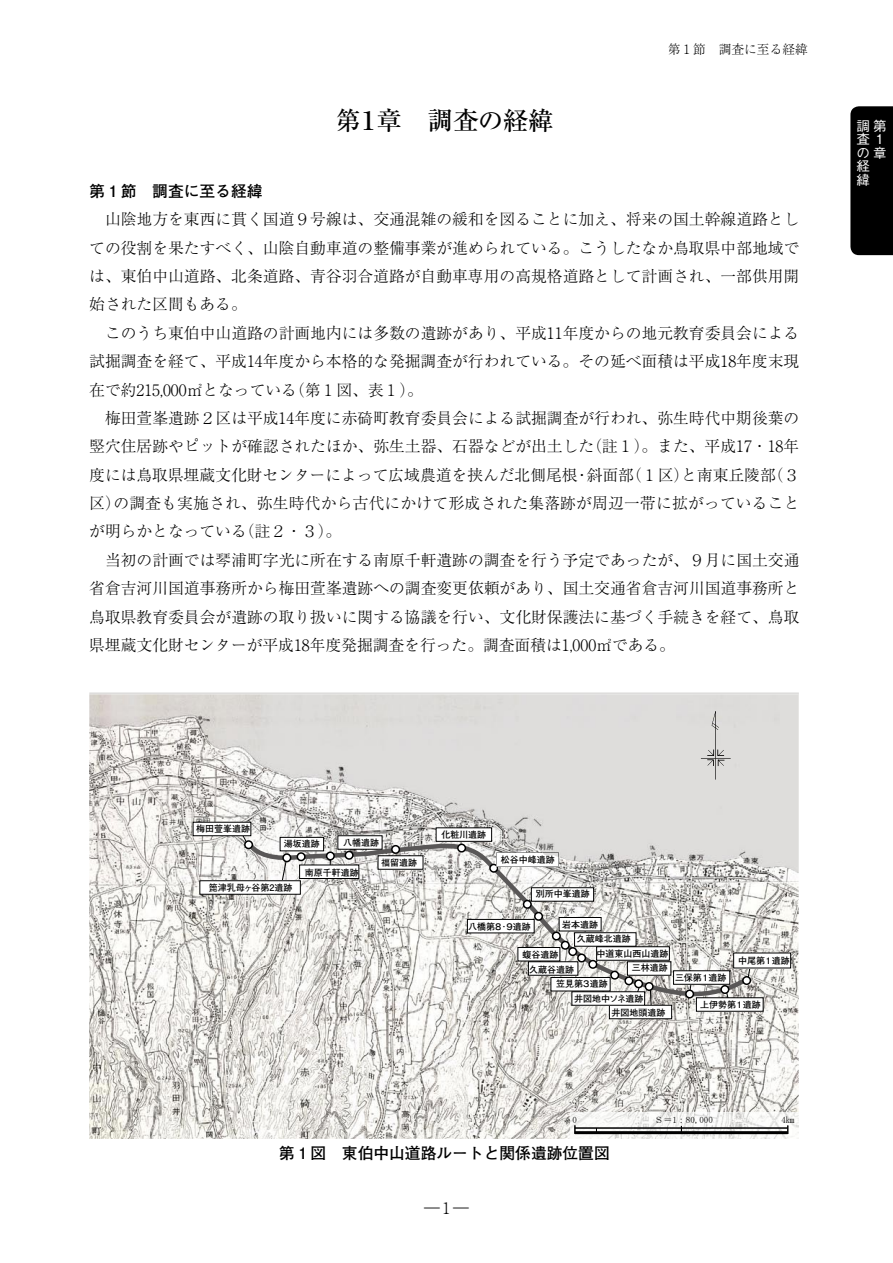
<style>
.page{position:relative;width:893px;height:1263px;background:#fff}
.page>*{position:absolute;margin:0;border:0;box-sizing:border-box;transform-origin:0 0}
.t1{font:500 25.5px "Ryumin Pro";letter-spacing:-.03em;color:#000}
.t2{font:300 15.75px/28.3px "Ryumin Pro";color:#000}
.t3{font:700 15.75px "Futo Go B101 Pro";color:#000}
.t4{font:500 13.5px/13.5px "Gothic BBB Pro";color:#fff}
.t5{font:300 12.75px "Ryumin Pro";color:#000}
.t6{font:700 9px "Futo Go B101 Pro";color:#000}
.t7{font:9px "MS Mincho";color:#000}
.t8{font:700 9px "Futo Go B101 Pro";color:#050403}
</style>
<div class="page">
<div style="left:850px;top:106px;width:43px;height:149px;background:#000"></div>
<img style="left:89px;top:873px;width:710px;height:266px">
<svg style="left:650px;top:998px;width:2px;height:7px"></svg>
<img style="left:570px;top:1112px;width:229px;height:27px">
<hr style="left:575px;top:1131px;width:213px;height:3px;background:#000">
<hr style="left:575px;top:1128px;width:212px;height:1px;background:#000">
<svg style="left:244px;top:873px;width:509px;height:125px"></svg>
<div style="left:524px;top:900px;width:7px;height:8px;background:#fff;border-radius:50%"></div>
<div style="left:523px;top:900px;width:9px;height:9px;border:2px solid #000;border-radius:50%"></div>
<div style="left:535px;top:912px;width:7px;height:8px;background:#fff;border-radius:50%"></div>
<div style="left:534px;top:912px;width:9px;height:9px;border:2px solid #000;border-radius:50%"></div>
<div style="left:553px;top:932px;width:7px;height:8px;background:#fff;border-radius:50%"></div>
<div style="left:552px;top:931px;width:9px;height:9px;border:2px solid #000;border-radius:50%"></div>
<div style="left:561px;top:941px;width:8px;height:8px;background:#fff;border-radius:50%"></div>
<div style="left:561px;top:941px;width:9px;height:9px;border:2px solid #000;border-radius:50%"></div>
<div style="left:569px;top:948px;width:7px;height:7px;background:#fff;border-radius:50%"></div>
<div style="left:568px;top:947px;width:9px;height:9px;border:2px solid #000;border-radius:50%"></div>
<div style="left:578px;top:954px;width:7px;height:8px;background:#fff;border-radius:50%"></div>
<div style="left:577px;top:953px;width:9px;height:9px;border:2px solid #000;border-radius:50%"></div>
<div style="left:589px;top:960px;width:8px;height:8px;background:#fff;border-radius:50%"></div>
<div style="left:588px;top:960px;width:9px;height:9px;border:2px solid #000;border-radius:50%"></div>
<div style="left:611px;top:971px;width:7px;height:8px;background:#fff;border-radius:50%"></div>
<div style="left:610px;top:971px;width:9px;height:9px;border:2px solid #000;border-radius:50%"></div>
<div style="left:625px;top:977px;width:8px;height:7px;background:#fff;border-radius:50%"></div>
<div style="left:624px;top:976px;width:9px;height:9px;border:2px solid #000;border-radius:50%"></div>
<div style="left:635px;top:980px;width:7px;height:7px;background:#fff;border-radius:50%"></div>
<div style="left:634px;top:979px;width:9px;height:9px;border:2px solid #000;border-radius:50%"></div>
<div style="left:645px;top:983px;width:8px;height:7px;background:#fff;border-radius:50%"></div>
<div style="left:645px;top:982px;width:9px;height:9px;border:2px solid #000;border-radius:50%"></div>
<div style="left:686px;top:990px;width:7px;height:8px;background:#fff;border-radius:50%"></div>
<div style="left:685px;top:989px;width:9px;height:9px;border:2px solid #000;border-radius:50%"></div>
<div style="left:721px;top:986px;width:8px;height:7px;background:#fff;border-radius:50%"></div>
<div style="left:720px;top:985px;width:9px;height:9px;border:2px solid #000;border-radius:50%"></div>
<div style="left:743px;top:977px;width:7px;height:7px;background:#fff;border-radius:50%"></div>
<div style="left:742px;top:976px;width:9px;height:9px;border:2px solid #000;border-radius:50%"></div>
<div style="left:734px;top:953px;width:57px;height:15px;background:#fff"></div>
<div style="left:696px;top:998px;width:67px;height:13px;background:#fff"></div>
<div style="left:609px;top:1005px;width:63px;height:14px;background:#fff"></div>
<div style="left:572px;top:992px;width:73px;height:13px;background:#fff"></div>
<div style="left:572px;top:991px;width:73px;height:14px;border:1px solid #000"></div>
<div style="left:551px;top:977px;width:59px;height:14px;background:#fff"></div>
<div style="left:551px;top:977px;width:59px;height:14px;border:1px solid #000"></div>
<div style="left:627px;top:962px;width:44px;height:13px;background:#fff"></div>
<div style="left:627px;top:961px;width:44px;height:14px;border:1px solid #000"></div>
<div style="left:597px;top:947px;width:72px;height:13px;background:#fff"></div>
<div style="left:596px;top:946px;width:74px;height:14px;border:1px solid #000"></div>
<div style="left:528px;top:962px;width:50px;height:13px;background:#fff"></div>
<div style="left:528px;top:961px;width:50px;height:14px;border:1px solid #000"></div>
<div style="left:575px;top:933px;width:61px;height:13px;background:#fff"></div>
<div style="left:574px;top:932px;width:62px;height:14px;border:1px solid #000"></div>
<div style="left:518px;top:947px;width:42px;height:14px;background:#fff"></div>
<div style="left:518px;top:947px;width:42px;height:14px;border:1px solid #000"></div>
<div style="left:559px;top:917px;width:42px;height:14px;background:#fff"></div>
<div style="left:559px;top:917px;width:42px;height:14px;border:1px solid #000"></div>
<div style="left:467px;top:919px;width:67px;height:14px;background:#fff"></div>
<div style="left:467px;top:919px;width:67px;height:14px;border:1px solid #000"></div>
<div style="left:531px;top:888px;width:63px;height:13px;background:#fff"></div>
<div style="left:531px;top:887px;width:63px;height:14px;border:1px solid #000"></div>
<div style="left:300px;top:865px;width:59px;height:13px;background:#fff"></div>
<div style="left:299px;top:865px;width:60px;height:14px;border:1px solid #000"></div>
<div style="left:200px;top:881px;width:100px;height:13px;background:#fff"></div>
<div style="left:674px;top:971px;width:56px;height:13px;background:#fff"></div>
<svg style="left:89px;top:692px;width:710px;height:181px;background:#d8d7d5"></svg>
<img style="left:89px;top:694px;width:385px;height:119px">
<svg style="left:701px;top:711px;width:30px;height:68px;background:#d0cfcd"></svg>
<svg style="left:496px;top:852px;width:63px;height:14px"></svg>
<h1 class="t1" style="left:335px;top:100px;width:220px">第１章　調査の経緯</h1>
<p class="t5" style="left:668px;top:39px;width:142px">第１節　調査に至る経緯</p>
<p class="t3" style="left:89px;top:178px;width:175px">第１節　調査に至る経緯</p>
<p class="t2" style="left:89px;top:204px;width:712px">　山陰地方を東西に貫く国道９号線は、交通混雑の緩和を図ることに加え、将来の国土幹線道路としての役割を果たすべく、山陰自動車道の整備事業が進められている。こうしたなか鳥取県中部地域では、東伯中山道路、北条道路、青谷羽合道路が自動車専用の高規格道路として計画され、一部供用開始された区間もある。<br>　このうち東伯中山道路の計画地内には多数の遺跡があり、平成11年度からの地元教育委員会による試掘調査を経て、平成14年度から本格的な発掘調査が行われている。その延べ面積は平成18年度末現在で約215,000㎡となっている（第１図、表１）。<br>　梅田萱峯遺跡２区は平成14年度に赤碕町教育委員会による試掘調査が行われ、弥生時代中期後葉の竪穴住居跡やピットが確認されたほか、弥生土器、石器などが出土した（註１）。また、平成17・18年度には鳥取県埋蔵文化財センターによって広域農道を挟んだ北側尾根・斜面部（１区）と南東丘陵部（３区）の調査も実施され、弥生時代から古代にかけて形成された集落跡が周辺一帯に拡がっていることが明らかとなっている（註２・３）。<br>　当初の計画では琴浦町字光に所在する南原千軒遺跡の調査を行う予定であったが、９月に国土交通省倉吉河川国道事務所から梅田萱峯遺跡への調査変更依頼があり、国土交通省倉吉河川国道事務所と鳥取県教育委員会が遺跡の取り扱いに関する協議を行い、文化財保護法に基づく手続きを経て、鳥取県埋蔵文化財センターが平成18年度発掘調査を行った。調査面積は1,000㎡である。</p>
<p class="t4" style="left:857px;top:117px;width:31px">調第査１の章経<br>緯</p>
<p class="t6" style="left:196px;top:821px;width:55px">梅田萱峯遺跡</p>
<p class="t6" style="left:343px;top:835px;width:37px">八幡遺跡</p>
<p class="t6" style="left:305px;top:865px;width:55px">南原千軒遺跡</p>
<p class="t6" style="left:284px;top:836px;width:37px">湯坂遺跡</p>
<p class="t6" style="left:381px;top:855px;width:37px">福留遺跡</p>
<p class="t6" style="left:209px;top:881px;width:85px">箆津乳母ヶ谷第2遺跡</p>
<p class="t6" style="left:441px;top:827px;width:46px">化粧川遺跡</p>
<p class="t8" style="left:501px;top:852px;width:55px">松谷中峰遺跡</p>
<p class="t6" style="left:536px;top:887px;width:55px">別所中峯遺跡</p>
<p class="t6" style="left:468px;top:920px;width:64px">八橋第８･９遺跡</p>
<p class="t6" style="left:562px;top:917px;width:37px">岩本遺跡</p>
<p class="t6" style="left:577px;top:932px;width:55px">久蔵峰北遺跡</p>
<p class="t6" style="left:597px;top:947px;width:73px">中道東山西山遺跡</p>
<p class="t6" style="left:522px;top:947px;width:37px">蝮谷遺跡</p>
<p class="t6" style="left:738px;top:953px;width:53px">中尾第１遺跡</p>
<p class="t6" style="left:700px;top:998px;width:62px">上伊勢第１遺跡</p>
<p class="t6" style="left:632px;top:960px;width:37px">三林遺跡</p>
<p class="t6" style="left:529px;top:962px;width:46px">久蔵谷遺跡</p>
<p class="t6" style="left:675px;top:971px;width:53px">三保第１遺跡</p>
<p class="t6" style="left:556px;top:977px;width:53px">笠見第３遺跡</p>
<p class="t6" style="left:574px;top:992px;width:71px">井図地中ソネ遺跡</p>
<p class="t6" style="left:612px;top:1005px;width:55px">井図地頭遺跡</p>
<p class="t7" style="left:573px;top:1115px;width:6px">0</p>
<p class="t7" style="left:654px;top:1115px;width:60px">Ｓ＝1：80,000</p>
<p class="t7" style="left:781px;top:1115px;width:15px">4㎞</p>
<p class="t3" style="left:279px;top:1141px;width:332px">第１図　東伯中山道路ルートと関係遺跡位置図</p>
<p class="t2" style="left:424px;top:1192px;width:46px">― 1 ―</p>
</div>
